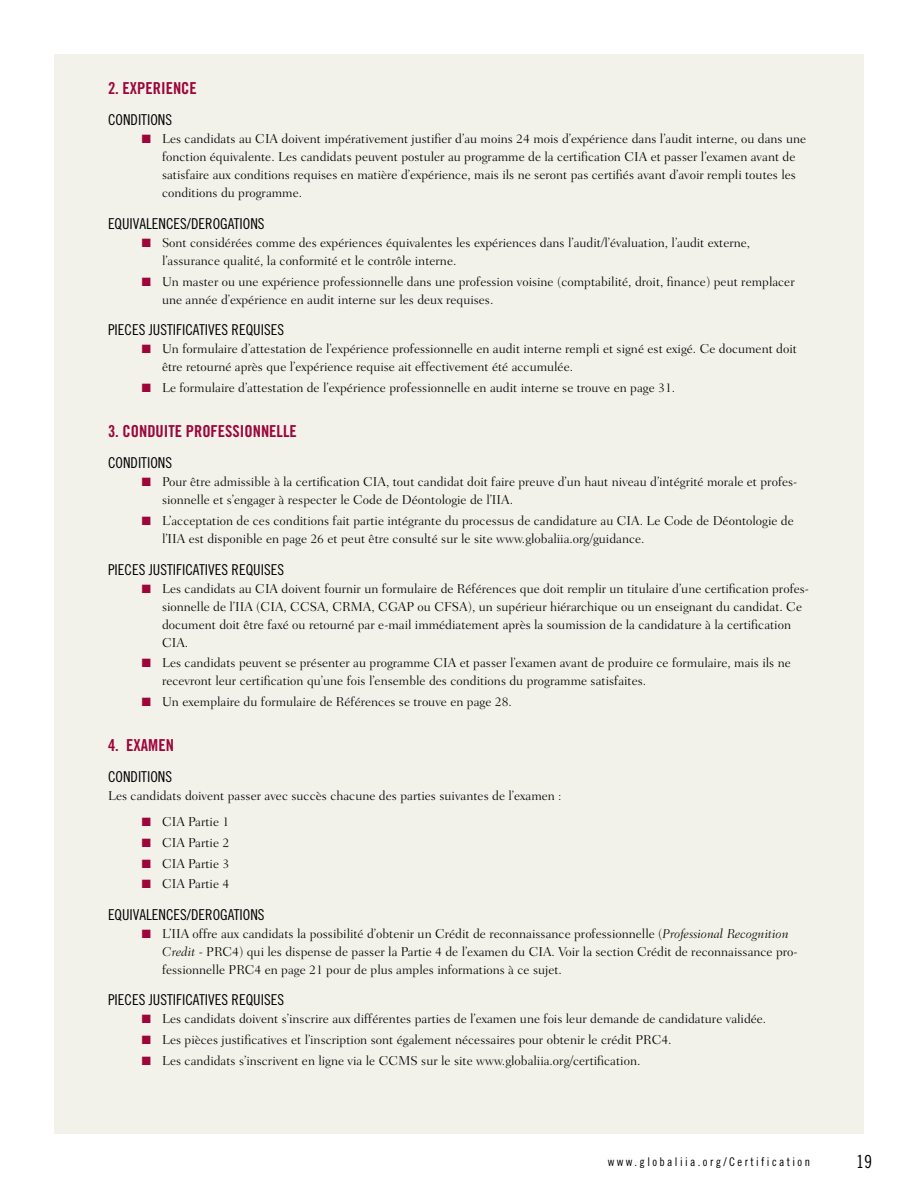
<style>
.page{position:relative;width:918px;height:1188px;background:#fff}
.page>*{position:absolute;margin:0;border:0;box-sizing:border-box;transform-origin:0 0}
.t1{font:18px "Trade Gothic Cond Eighteen";color:#000}
.t2{font:16.5px "Trade Gothic Bold Cond Twenty";color:#9d053b}
.t3{font:15px "Trade Gothic Cond Eighteen";color:#000}
.t4{font:300 13.2px/18px "Fairfield LH";color:#000}
.t5{font:12px "Trade Gothic Cond Eighteen";letter-spacing:.2em;color:#000}
.s1{color:#9d053b}
.s2{font-style:italic}
</style>
<div class="page">
<div style="left:54px;top:54px;width:810px;height:1080px;background:#f2f2eb"></div>
<p class="t2" style="left:108px;top:78px;width:90px">2. EXPERIENCE</p>
<p class="t3" style="left:108px;top:111px;width:66px">CONDITIONS</p>
<p class="t4" style="left:162px;top:130px;width:646px;text-indent:-20px"><span class="s1">■</span> Les candidats au CIA doivent impérativement justifier d’au moins 24 mois d’expérience dans l’audit interne, ou dans une fonction équivalente. Les candidats peuvent postuler au programme de la certification CIA et passer l’examen avant de satisfaire aux conditions requises en matière d’expérience, mais ils ne seront pas certifiés avant d’avoir rempli toutes les conditions du programme.</p>
<p class="t3" style="left:108px;top:215px;width:158px">EQUIVALENCES/DEROGATIONS</p>
<p class="t4" style="left:162px;top:234px;width:590px;text-indent:-20px"><span class="s1">■</span> Sont considérées comme des expériences équivalentes les expériences dans l’audit/l’évaluation, l’audit externe, l’assurance qualité, la conformité et le contrôle interne.</p>
<p class="t4" style="left:162px;top:272px;width:634px;text-indent:-20px"><span class="s1">■</span> Un master ou une expérience professionnelle dans une profession voisine (comptabilité, droit, finance) peut remplacer une année d’expérience en audit interne sur les deux requises.</p>
<p class="t3" style="left:108px;top:321px;width:178px">PIECES JUSTIFICATIVES REQUISES</p>
<p class="t4" style="left:162px;top:340px;width:636px;text-indent:-20px"><span class="s1">■</span> Un formulaire d’attestation de l’expérience professionnelle en audit interne rempli et signé est exigé. Ce document doit être retourné après que l’expérience requise ait effectivement été accumulée.</p>
<p class="t4" style="left:142px;top:379px;width:535px"><span class="s1">■</span> Le formulaire d’attestation de l’expérience professionnelle en audit interne se trouve en page 31.</p>
<p class="t2" style="left:108px;top:421px;width:190px">3. CONDUITE PROFESSIONNELLE</p>
<p class="t3" style="left:108px;top:454px;width:66px">CONDITIONS</p>
<p class="t4" style="left:162px;top:473px;width:637px;text-indent:-20px"><span class="s1">■</span> Pour être admissible à la certification CIA, tout candidat doit faire preuve d’un haut niveau d’intégrité morale et profes&shy;sionnelle et s’engager à respecter le Code de Déontologie de l’IIA.</p>
<p class="t4" style="left:162px;top:512px;width:633px;text-indent:-20px"><span class="s1">■</span> L’acceptation de ces conditions fait partie intégrante du processus de candidature au CIA. Le Code de Déontologie de l’IIA est disponible en page 26 et peut être consulté sur le site www.globaliia.org/guidance.</p>
<p class="t3" style="left:108px;top:560px;width:178px">PIECES JUSTIFICATIVES REQUISES</p>
<p class="t4" style="left:162px;top:579px;width:649px;text-indent:-20px"><span class="s1">■</span> Les candidats au CIA doivent fournir un formulaire de Références que doit remplir un titulaire d’une certification profes&shy;sionnelle de l’IIA (CIA, CCSA, CRMA, CGAP ou CFSA), un supérieur hiérarchique ou un enseignant du candidat. Ce document doit être faxé ou retourné par e-mail immédiatement après la soumission de la candidature à la certification CIA.</p>
<p class="t4" style="left:162px;top:654px;width:630px;text-indent:-20px"><span class="s1">■</span> Les candidats peuvent se présenter au programme CIA et passer l’examen avant de produire ce formulaire, mais ils ne recevront leur certification qu’une fois l’ensemble des conditions du programme satisfaites.</p>
<p class="t4" style="left:142px;top:693px;width:372px"><span class="s1">■</span> Un exemplaire du formulaire de Références se trouve en page 28.</p>
<p class="t2" style="left:108px;top:735px;width:67px">4. EXAMEN</p>
<p class="t3" style="left:108px;top:768px;width:66px">CONDITIONS</p>
<p class="t4" style="left:108px;top:786px;width:455px">Les candidats doivent passer avec succès chacune des parties suivantes de l’examen :</p>
<p class="t4" style="left:142px;top:813px;width:89px"><span class="s1">■</span> CIA Partie 1</p>
<p class="t4" style="left:142px;top:834px;width:89px"><span class="s1">■</span> CIA Partie 2</p>
<p class="t4" style="left:142px;top:854px;width:89px"><span class="s1">■</span> CIA Partie 3</p>
<p class="t4" style="left:142px;top:875px;width:89px"><span class="s1">■</span> CIA Partie 4</p>
<p class="t3" style="left:108px;top:906px;width:158px">EQUIVALENCES/DEROGATIONS</p>
<p class="t4" style="left:162px;top:925px;width:637px;text-indent:-20px"><span class="s1">■</span> L’IIA offre aux candidats la possibilité d’obtenir un Crédit de reconnaissance professionnelle (<span class="s2">Professional Recognition<br>Credit</span> - PRC4) qui les dispense de passer la Partie 4 de l’examen du CIA. Voir la section Crédit de reconnaissance pro&shy;fessionnelle PRC4 en page 21 pour de plus amples informations à ce sujet.</p>
<p class="t3" style="left:108px;top:991px;width:178px">PIECES JUSTIFICATIVES REQUISES</p>
<p class="t4" style="left:142px;top:1010px;width:626px"><span class="s1">■</span> Les candidats doivent s’inscrire aux différentes parties de l’examen une fois leur demande de candidature validée.</p>
<p class="t4" style="left:142px;top:1031px;width:531px"><span class="s1">■</span> Les pièces justificatives et l’inscription sont également nécessaires pour obtenir le crédit PRC4.</p>
<p class="t4" style="left:142px;top:1052px;width:500px"><span class="s1">■</span> Les candidats s’inscrivent en ligne via le CCMS sur le site www.globaliia.org/certification.</p>
<p class="t5" style="left:608px;top:1154px;width:204px">www.globaliia.org/Certification</p>
<h1 class="t1" style="left:856px;top:1151px;width:17px">19</h1>
</div>
